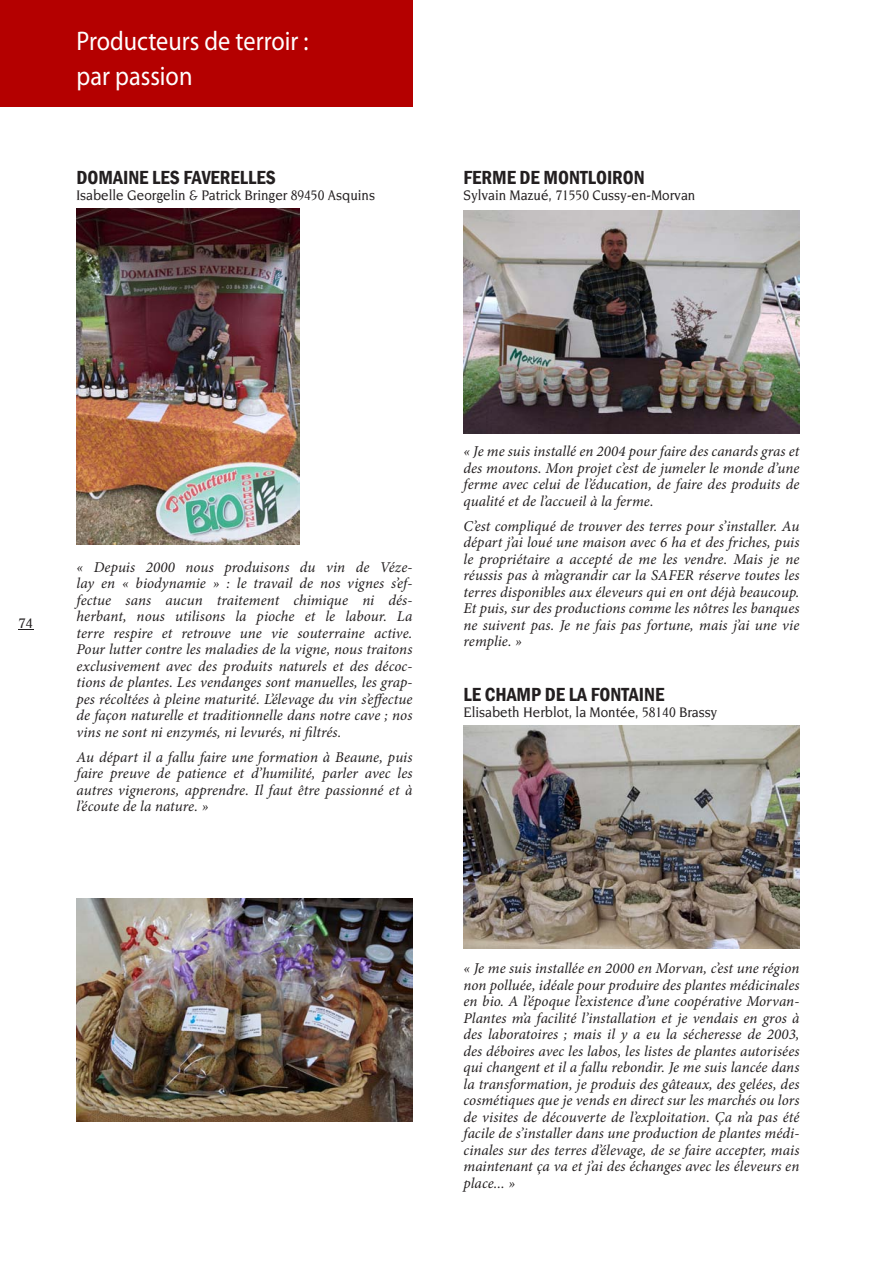
<style>
.page{position:relative;width:893px;height:1263px;background:#fff}
.page>*{position:absolute;margin:0;border:0;box-sizing:border-box;transform-origin:0 0}
.t1{font:27px/35.5px "Myriad Pro";color:#fff;scale:.9 1}
.t2{font:600 condensed 19.5px "Franklin Gothic";color:#231f20}
.t3{font:italic 15px/16.5px "Minion Pro";letter-spacing:.005em;color:#231f20;text-align:justify}
.t4{font:500 15px "Novarese Std";color:#231f20;scale:.9 1}
.t5{font:500 15px "Novarese Std";color:#231f20}
</style>
<div class="page">
<svg style="left:18px;top:629px;width:15px;height:1px"></svg>
<div style="left:0;top:0;width:412px;height:106px;background:#b40000"></div>
<img style="left:77px;top:208px;width:223px;height:336px">
<img style="left:463px;top:211px;width:336px;height:223px">
<img style="left:463px;top:726px;width:336px;height:223px">
<img style="left:77px;top:899px;width:335px;height:223px">
<h1 class="t1" style="left:77px;top:22px;width:259px">Producteurs de terroir : par passion</h1>
<h2 class="t2" style="left:77px;top:164px;width:201px">DOMAINE LES FAVERELLES</h2>
<p class="t4" style="left:77px;top:187px;width:333px">Isabelle Georgelin &amp; Patrick Bringer 89450 Asquins</p>
<h2 class="t2" style="left:463px;top:164px;width:183px">FERME DE MONTLOIRON</h2>
<p class="t4" style="left:463px;top:187px;width:259px">Sylvain Mazué, 71550 Cussy-en-Morvan</p>
<p class="t5" style="left:18px;top:614px;width:16px">74</p>
<p class="t3" style="left:77px;top:559px;width:337px">« Depuis 2000 nous produisons du vin de Véze&shy;lay en « biodynamie » : le travail de nos vignes s’ef&shy;fectue sans aucun traitement chimique ni dés&shy;herbant, nous utilisons la pioche et le labour. La terre respire et retrouve une vie souterraine active.<br>Pour lutter contre les maladies de la vigne, nous traitons exclusivement avec des produits naturels et des décoc&shy;tions de plantes. Les vendanges sont manuelles, les grap&shy;pes récoltées à pleine maturité. L’élevage du vin s’effectue de façon naturelle et traditionnelle dans notre cave ; nos vins ne sont ni enzymés, ni levurés, ni filtrés.</p>
<p class="t3" style="left:77px;top:749px;width:337px">Au départ il a fallu faire une formation à Beaune, puis faire preuve de patience et d’humilité, parler avec les autres vignerons, apprendre. Il faut être passionné et à l’écoute de la nature. »</p>
<p class="t3" style="left:463px;top:443px;width:337px">« Je me suis installé en 2004 pour faire des canards gras et des moutons. Mon projet c’est de jumeler le monde d’une ferme avec celui de l’éducation, de faire des produits de qualité et de l’accueil à la ferme.</p>
<p class="t3" style="left:463px;top:518px;width:337px">C’est compliqué de trouver des terres pour s’installer. Au départ j’ai loué une maison avec 6 ha et des friches, puis le propriétaire a accepté de me les vendre. Mais je ne réussis pas à m’agrandir car la SAFER réserve toutes les terres disponibles aux éleveurs qui en ont déjà beaucoup.<br>Et puis, sur des productions comme les nôtres les banques ne suivent pas. Je ne fais pas fortune, mais j’ai une vie remplie. »</p>
<h2 class="t2" style="left:463px;top:681px;width:202px">LE CHAMP DE LA FONTAINE</h2>
<p class="t4" style="left:463px;top:704px;width:284px">Elisabeth Herblot, la Montée, 58140 Brassy</p>
<p class="t3" style="left:463px;top:960px;width:337px">« Je me suis installée en 2000 en Morvan, c’est une région non polluée, idéale pour produire des plantes médicinales en bio. A l’époque l’existence d’une coopérative Morvan-Plantes m’a facilité l’installation et je vendais en gros à des laboratoires ; mais il y a eu la sécheresse de 2003, des déboires avec les labos, les listes de plantes autorisées qui changent et il a fallu rebondir. Je me suis lancée dans la transformation, je produis des gâteaux, des gelées, des cosmétiques que je vends en direct sur les marchés ou lors de visites de découverte de l’exploitation. Ça n’a pas été facile de s’installer dans une production de plantes médi&shy;cinales sur des terres d’élevage, de se faire accepter, mais maintenant ça va et j’ai des échanges avec les éleveurs en place... »</p>
</div>
